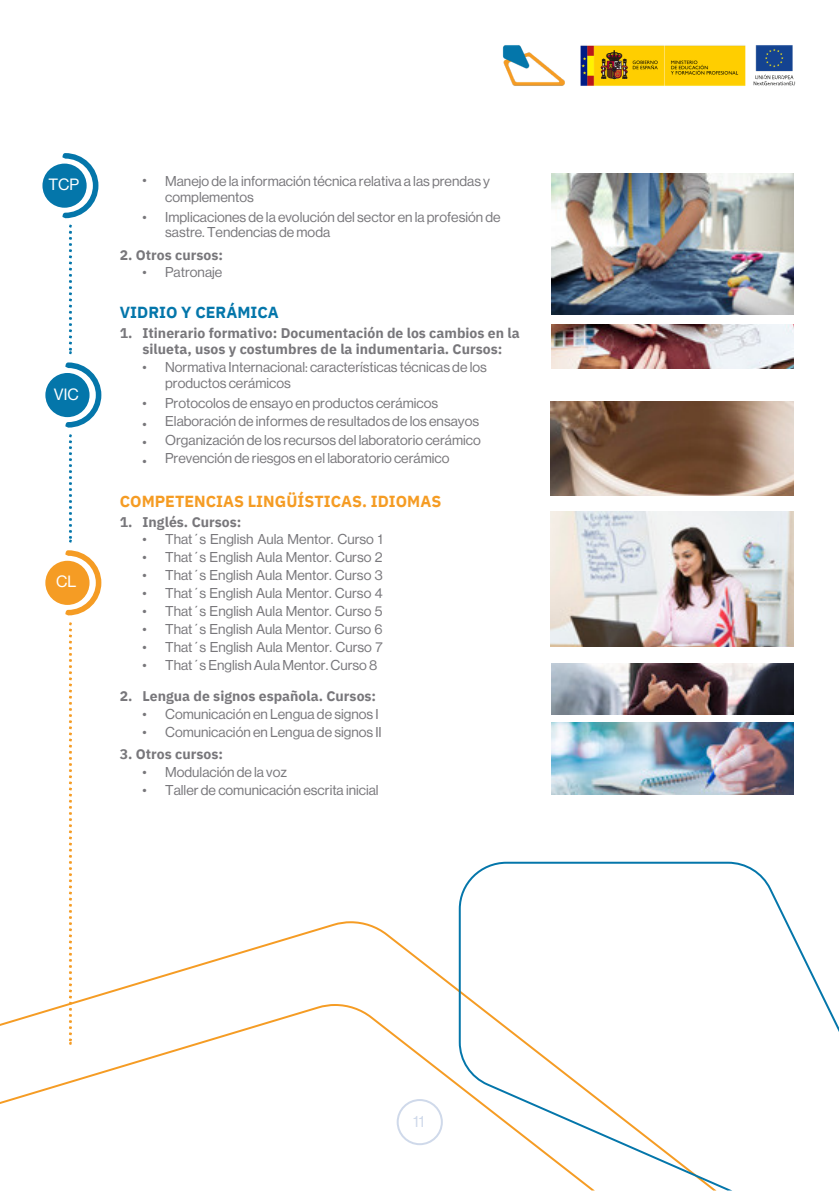
<style>
.page{position:relative;width:839px;height:1191px;background:#fff}
.page>*{position:absolute;margin:0;border:0;box-sizing:border-box;transform-origin:0 0}
.t1{font:700 16px "IBM Plex Sans";color:#f59c24}
.t2{font:700 16px "IBM Plex Sans";color:#0476aa}
.t3{font:16px "Neue Haas Display";color:#fff}
.t4{font:16px "Neue Haas Display";color:#cfd9ea}
.t5{font:14px/18px "Neue Haas Display";color:#78777b}
.t6{font:700 14px/16.4px "IBM Plex Sans";color:#78777b}
</style>
<div class="page">
<svg style="left:0;top:921px;width:458px;height:224px"></svg>
<svg style="left:458px;top:862px;width:380px;height:329px"></svg>
<svg style="left:69px;top:622px;width:3px;height:423px"></svg>
<svg style="left:69px;top:434px;width:3px;height:109px"></svg>
<svg style="left:69px;top:225px;width:3px;height:129px"></svg>
<div style="left:45px;top:373px;width:44px;height:44px;background:#0476aa;border-radius:50%"></div>
<svg style="left:65px;top:362px;width:36px;height:66px"></svg>
<div style="left:45px;top:561px;width:44px;height:44px;background:#f59c24;border-radius:50%"></div>
<svg style="left:65px;top:550px;width:36px;height:65px"></svg>
<img style="left:550px;top:401px;width:243px;height:95px">
<img style="left:550px;top:512px;width:243px;height:135px">
<img style="left:551px;top:664px;width:242px;height:51px">
<img style="left:551px;top:723px;width:242px;height:72px">
<div style="left:42px;top:164px;width:45px;height:44px;background:#0476aa;border-radius:50%"></div>
<svg style="left:62px;top:153px;width:36px;height:65px"></svg>
<img style="left:551px;top:174px;width:242px;height:141px">
<img style="left:551px;top:325px;width:242px;height:43px">
<img style="left:502px;top:45px;width:294px;height:41px">
<p class="t3" style="left:48px;top:177px;width:32px">TCP</p>
<p class="t3" style="left:54px;top:387px;width:26px">VIC</p>
<p class="t3" style="left:56px;top:574px;width:22px">CL</p>
<p class="t5" style="left:165px;top:173px;width:326px;line-height:16.4px">Manejo de la información técnica relativa a las prendas y complementos</p>
<p class="t5" style="left:165px;top:210px;width:337px;line-height:15px">Implicaciones de la evolución del sector en la profesión de sastre. Tendencias de moda</p>
<p class="t5" style="left:165px;top:264px;width:59px">Patronaje</p>
<p class="t5" style="left:142px;top:172px;width:6px">•</p>
<p class="t5" style="left:142px;top:208px;width:6px">•</p>
<p class="t6" style="left:120px;top:247px;width:105px">2. Otros cursos:</p>
<p class="t5" style="left:142px;top:264px;width:6px">•</p>
<p class="t2" style="left:120px;top:302px;width:160px">VIDRIO Y CERÁMICA</p>
<p class="t6" style="left:120px;top:324px;width:14px">1.</p>
<p class="t6" style="left:142px;top:324px;width:378px">Itinerario formativo: Documentación de los cambios en la silueta, usos y costumbres de la indumentaria. Cursos:</p>
<p class="t5" style="left:142px;top:358px;width:6px">•</p>
<p class="t5" style="left:142px;top:393px;width:6px;line-height:21px">• •</p>
<p class="t5" style="left:142px;top:433px;width:6px;line-height:19.6px">• •</p>
<p class="t5" style="left:165px;top:359px;width:323px;line-height:16.4px">Normativa Internacional: características técnicas de los productos cerámicos</p>
<p class="t5" style="left:165px;top:394px;width:315px">Protocolos de ensayo en productos cerámicos<br>Elaboración de informes de resultados de los ensayos</p>
<p class="t5" style="left:165px;top:432px;width:317px">Organización de los recursos del laboratorio cerámico<br>Prevención de riesgos en el laboratorio cerámico</p>
<p class="t1" style="left:120px;top:490px;width:323px">COMPETENCIAS LINGÜÍSTICAS. IDIOMAS</p>
<p class="t6" style="left:120px;top:513px;width:14px">1.</p>
<p class="t6" style="left:142px;top:513px;width:101px">Inglés. Cursos:</p>
<p class="t5" style="left:165px;top:531px;width:219px;text-align:justify">That´s English Aula Mentor. Curso 1<br>That´s English Aula Mentor. Curso 2<br>That´s English Aula Mentor. Curso 3<br>That´s English Aula Mentor. Curso 4<br>That´s English Aula Mentor. Curso 5<br>That´s English Aula Mentor. Curso 6<br>That´s English Aula Mentor. Curso 7<br>That´s English Aula Mentor. Curso 8</p>
<p class="t5" style="left:165px;top:705px;width:218px">Comunicación en Lengua de signos I<br>Comunicación en Lengua de signos II</p>
<p class="t5" style="left:165px;top:763px;width:215px">Modulación de la voz<br>Taller de comunicación escrita inicial</p>
<p class="t5" style="left:142px;top:531px;width:6px;text-align:justify">• • • • • • • •</p>
<p class="t6" style="left:142px;top:688px;width:235px">Lengua de signos española. Cursos:</p>
<p class="t6" style="left:120px;top:688px;width:14px">2.</p>
<p class="t5" style="left:142px;top:705px;width:6px">• •</p>
<p class="t5" style="left:142px;top:763px;width:6px">• •</p>
<p class="t6" style="left:120px;top:746px;width:105px">3. Otros cursos:</p>
<p class="t4" style="left:413px;top:1114px;width:13px">11</p>
</div>
